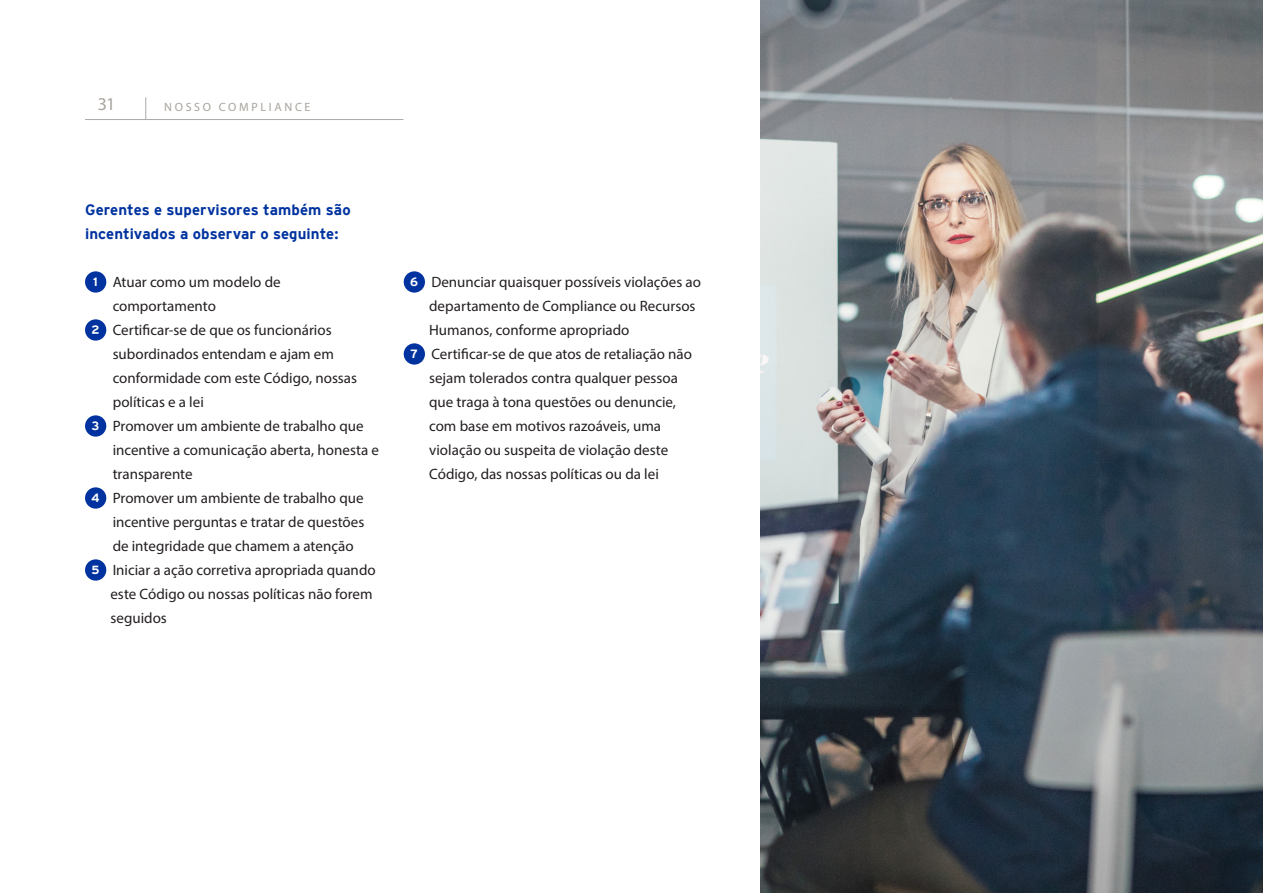
<style>
.page{position:relative;width:1263px;height:893px;background:#fff}
.page>*{position:absolute;margin:0;border:0;box-sizing:border-box;transform-origin:0 0}
.t1{font:18px "Myriad Pro";color:#a8a39d}
.Fließtext_1__Absatz{font:15px/24px "Myriad Pro";color:#231f20}
.Fließtext_1__Absatz-2{font:700 15px/24px "Interstate";letter-spacing:.005em;color:#0033a0}
.Fließtext_1__Absatz-3{font:12px "Myriad Pro";letter-spacing:.225em;color:#a8a39d}
.Fließtext_1__Absatz-4{font:700 12px "Interstate";color:#fff}
</style>
<div class="page">
<img style="left:760px;top:0;width:503px;height:893px">
<div style="left:85px;top:271px;width:21px;height:22px;background:#0033a0;border-radius:50%"></div>
<div style="left:85px;top:319px;width:21px;height:22px;background:#0033a0;border-radius:50%"></div>
<div style="left:85px;top:415px;width:21px;height:22px;background:#0033a0;border-radius:50%"></div>
<div style="left:85px;top:487px;width:21px;height:22px;background:#0033a0;border-radius:50%"></div>
<div style="left:85px;top:559px;width:21px;height:22px;background:#0033a0;border-radius:50%"></div>
<div style="left:404px;top:271px;width:21px;height:22px;background:#0033a0;border-radius:50%"></div>
<div style="left:404px;top:343px;width:21px;height:22px;background:#0033a0;border-radius:50%"></div>
<hr style="left:85px;top:119px;width:318px;height:1px;background:#a8a9ad">
<svg style="left:145px;top:97px;width:1px;height:22px"></svg>
<p class="t1" style="left:98px;top:93px;width:19px">31</p>
<p class="Fließtext_1__Absatz-3" style="left:164px;top:99px;width:148px">NOSSO COMPLIANCE</p>
<p class="Fließtext_1__Absatz-2" style="left:85px;top:198px;width:267px">Gerentes e supervisores também são incentivados a observar o seguinte:</p>
<p class="Fließtext_1__Absatz-4" style="left:92px;top:275px;width:9px">1</p>
<p class="Fließtext_1__Absatz" style="left:113px;top:270px;width:170px">Atuar como um modelo de comportamento</p>
<p class="Fließtext_1__Absatz-4" style="left:92px;top:323px;width:9px">2</p>
<p class="Fließtext_1__Absatz" style="left:113px;top:318px;width:246px">Certificar-se de que os funcionários subordinados entendam e ajam em conformidade com este Código, nossas políticas e a lei</p>
<p class="Fließtext_1__Absatz-4" style="left:92px;top:419px;width:9px">3</p>
<p class="Fließtext_1__Absatz" style="left:113px;top:414px;width:268px">Promover um ambiente de trabalho que incentive a comunicação aberta, honesta e transparente</p>
<p class="Fließtext_1__Absatz-4" style="left:92px;top:491px;width:9px">4</p>
<p class="Fließtext_1__Absatz" style="left:113px;top:486px;width:253px;text-align:justify">Promover um ambiente de trabalho que incentive perguntas e tratar de questões de integridade que chamem a atenção</p>
<p class="Fließtext_1__Absatz-4" style="left:92px;top:563px;width:9px">5</p>
<p class="Fließtext_1__Absatz" style="left:113px;top:558px;width:265px">Iniciar a ação corretiva apropriada quando</p>
<p class="Fließtext_1__Absatz" style="left:110px;top:582px;width:264px">este Código ou nossas políticas não forem</p>
<p class="Fließtext_1__Absatz" style="left:110px;top:606px;width:58px">seguidos</p>
<p class="Fließtext_1__Absatz-4" style="left:410px;top:275px;width:9px">6</p>
<p class="Fließtext_1__Absatz" style="left:431px;top:270px;width:271px">Denunciar quaisquer possíveis violações ao</p>
<p class="Fließtext_1__Absatz" style="left:429px;top:294px;width:268px">departamento de Compliance ou Recursos</p>
<p class="Fließtext_1__Absatz" style="left:429px;top:318px;width:202px">Humanos, conforme apropriado</p>
<p class="Fließtext_1__Absatz-4" style="left:410px;top:347px;width:9px">7</p>
<p class="Fließtext_1__Absatz" style="left:431px;top:342px;width:262px">Certificar-se de que atos de retaliação não</p>
<p class="Fließtext_1__Absatz" style="left:429px;top:366px;width:250px">sejam tolerados contra qualquer pessoa</p>
<p class="Fließtext_1__Absatz" style="left:429px;top:390px;width:248px">que traga à tona questões ou denuncie,</p>
<p class="Fließtext_1__Absatz" style="left:429px;top:414px;width:234px">com base em motivos razoáveis, uma</p>
<p class="Fließtext_1__Absatz" style="left:429px;top:438px;width:241px">violação ou suspeita de violação deste</p>
<p class="Fließtext_1__Absatz" style="left:429px;top:462px;width:231px">Código, das nossas políticas ou da lei</p>
</div>
